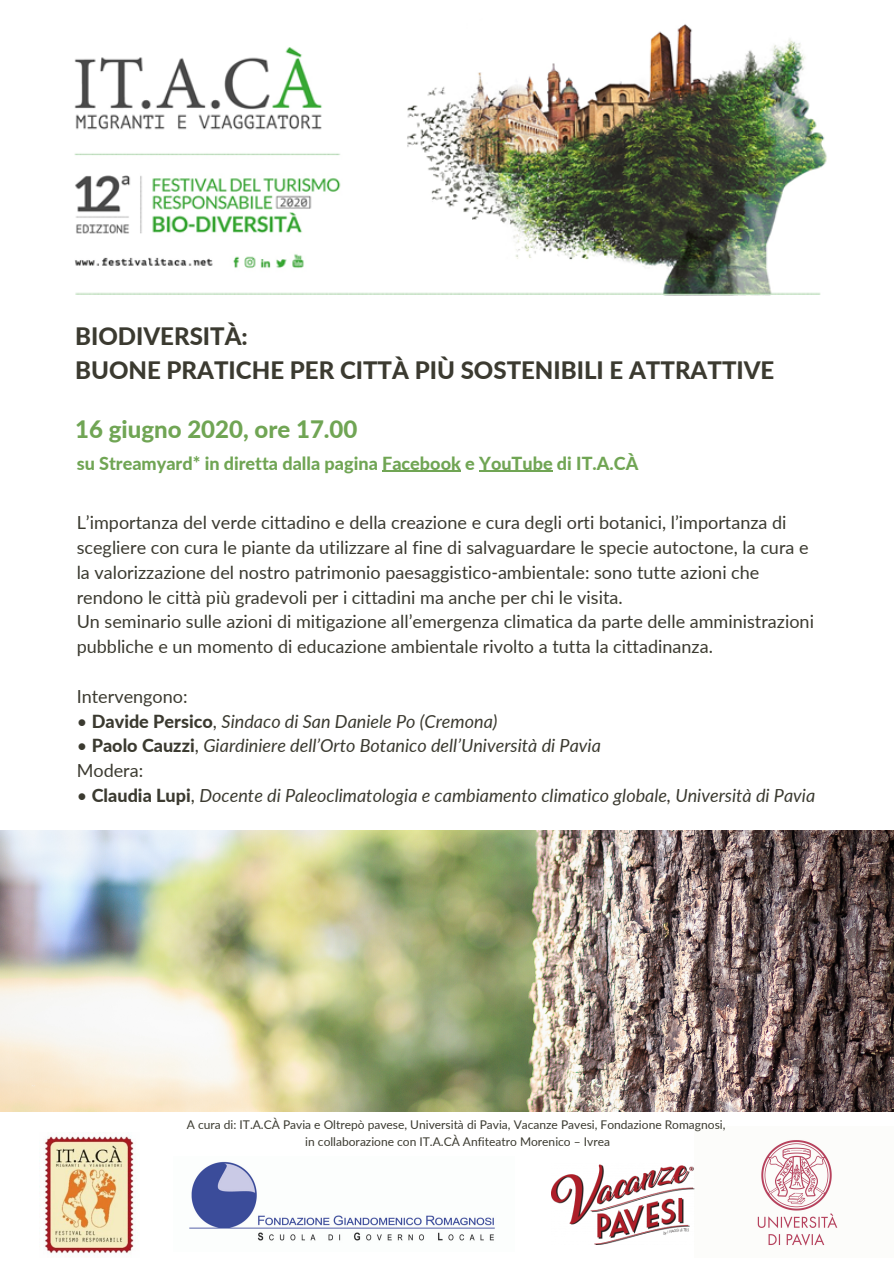
<style>
.page{position:relative;width:894px;height:1264px;background:#fff}
.page>*{position:absolute;margin:0;border:0;box-sizing:border-box;transform-origin:0 0}
.t1{font:800 24px/33.2px "Lato";color:#3b3a30}
.t2{font:800 24px "Lato";color:#70a554}
.t3{font:18px/24.8px "Lato";color:#3b3a30}
.t4{font:italic 18px/24.8px "Lato";color:#3b3a30}
.t5{font:800 18px "Lato";color:#70a554}
.t6{font:12px/16.8px "Lato";color:#3b3a30;text-align:center}
.s1{font-style:normal}
.s2{font-weight:800;font-style:normal}
</style>
<div class="page">
<img style="left:74px;top:24px;width:753px;height:272px">
<img style="left:0;top:830px;width:893px;height:280px">
<img style="left:189px;top:1161px;width:306px;height:80px">
<img style="left:694px;top:1140px;width:144px;height:106px">
<img style="left:551px;top:1164px;width:143px;height:80px">
<img style="left:39px;top:1132px;width:99px;height:122px">
<hr style="left:382px;top:471px;width:79px;height:1px;background:#70a554">
<hr style="left:479px;top:471px;width:73px;height:1px;background:#70a554">
<h1 class="t1" style="left:75px;top:319px;width:700px">BIODIVERSITÀ:<br>BUONE PRATICHE PER CITTÀ PIÙ SOSTENIBILI E ATTRATTIVE</h1>
<h1 class="t2" style="left:75px;top:414px;width:284px">16 giugno 2020, ore 17.00</h1>
<p class="t5" style="left:77px;top:452px;width:563px">su Streamyard* in diretta dalla pagina Facebook e YouTube di IT.A.CÀ</p>
<p class="t3" style="left:77px;top:510px;width:738px">L’importanza del verde cittadino e della creazione e cura degli orti botanici, l’importanza di scegliere con cura le piante da utilizzare al fine di salvaguardare le specie autoctone, la cura e la valorizzazione del nostro patrimonio paesaggistico-ambientale: sono tutte azioni che rendono le città più gradevoli per i cittadini ma anche per chi le visita.<br>Un seminario sulle azioni di mitigazione all’emergenza climatica da parte delle amministrazioni pubbliche e un momento di educazione ambientale rivolto a tutta la cittadinanza.</p>
<p class="t3" style="left:77px;top:683px;width:112px">Intervengono:</p>
<p class="t4" style="left:77px;top:708px;width:422px"><span class="s1">•</span> <span class="s2">Davide Persico</span><span class="s1">,</span> Sindaco di San Daniele Po (Cremona)</p>
<p class="t4" style="left:77px;top:733px;width:525px"><span class="s1">•</span> <span class="s2">Paolo Cauzzi</span><span class="s1">,</span> Giardiniere dell’Orto Botanico dell’Università di Pavia<br><span class="s1">Modera:</span></p>
<p class="t4" style="left:77px;top:782px;width:739px"><span class="s1">•</span> <span class="s2">Claudia Lupi</span><span class="s1">,</span> Docente di Paleoclimatologia e cambiamento climatico globale, Università di Pavia</p>
<p class="t6" style="left:187px;top:1115px;width:540px">A cura di: IT.A.CÀ Pavia e Oltrepò pavese, Università di Pavia, Vacanze Pavesi, Fondazione Romagnosi, in collaborazione con IT.A.CÀ Anfiteatro Morenico – Ivrea</p>
</div>
